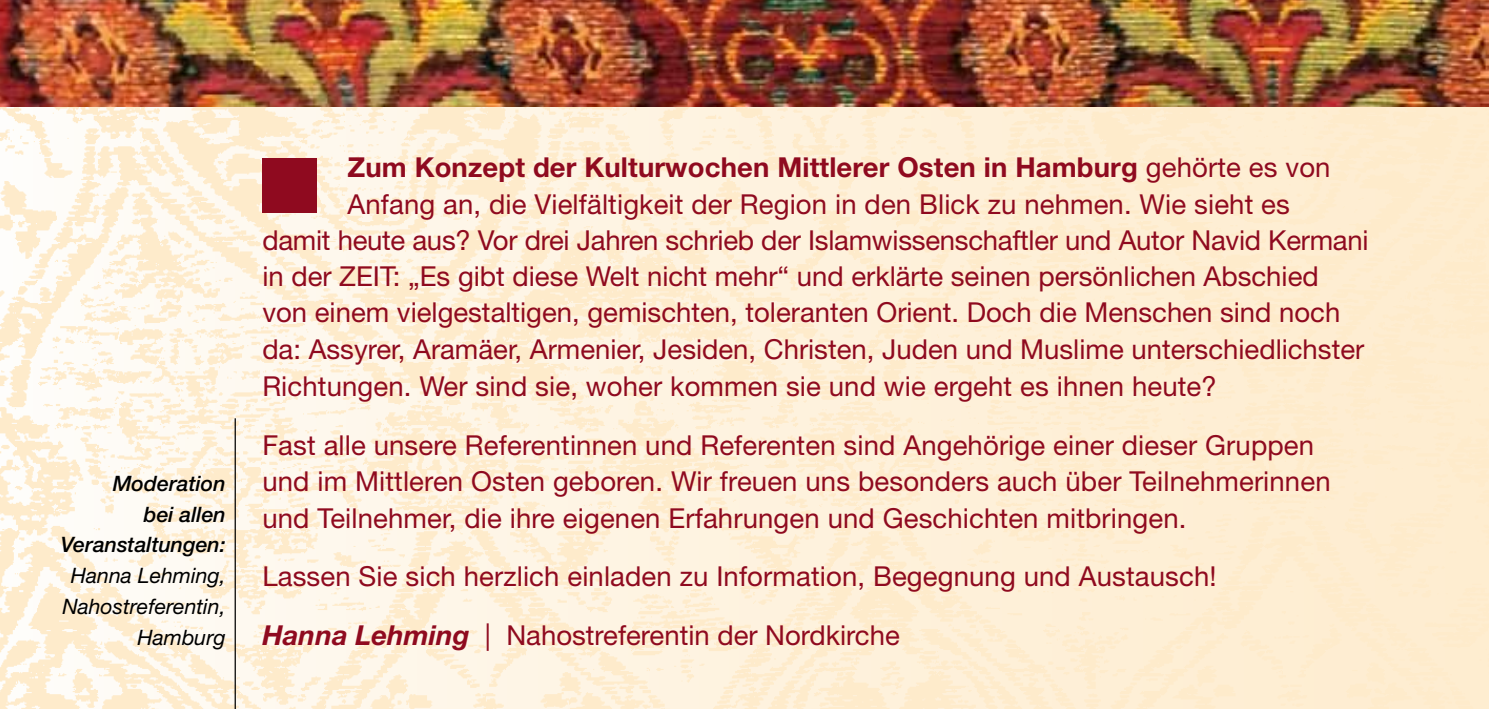
<style>
.page{position:relative;width:1489px;height:709px;background:#fff}
.page>*{position:absolute;margin:0;border:0;box-sizing:border-box;transform-origin:0 0}
.t1{font:27.5px/36.2px "Helvetica Neue LT Std";letter-spacing:.005em;color:#8f0a1f}
.t2{font:700 27.5px "Helvetica Neue LT Std";letter-spacing:.005em;color:#8f0a1f}
.t3{font:italic 21.25px/30.8px "Helvetica Neue LT Std";color:#000;text-align:right}
.t4{font:italic 500 21.25px/30.8px "Helvetica Neue LT Std";color:#000;text-align:right}
.s1{font-weight:400}
.s2{font-weight:700;font-style:italic}
.s3{font-style:italic}
</style>
<div class="page">
<img style="left:0;top:106px;width:1488px;height:603px">
<img style="left:0;top:0;width:1488px;height:106px">
<div style="left:262px;top:158px;width:55px;height:55px;background:#8f0a1f"></div>
<hr style="left:234px;top:418px;width:2px;height:291px;background:#000">
<p class="t4" style="left:61px;top:468px;width:166px">Moderation<br>bei allen<br>Veranstaltungen:</p>
<p class="t3" style="left:62px;top:560px;width:165px">Hanna Lehming,<br>Nahostreferentin,<br>Hamburg</p>
<p class="t2" style="left:347px;top:151px;width:984px">Zum Konzept der Kulturwochen Mittlerer Osten in Hamburg <span class="s1">gehörte es von</span></p>
<p class="t1" style="left:347px;top:185px;width:944px">Anfang an, die Vielfältigkeit der Region in den Blick zu nehmen. Wie sieht es</p>
<p class="t1" style="left:262px;top:222px;width:1107px">damit heute aus? Vor drei Jahren schrieb der Islamwissenschaftler und Autor Navid Kermani</p>
<p class="t1" style="left:262px;top:258px;width:1057px">in der ZEIT: „Es gibt diese Welt nicht mehr“ und erklärte seinen persönlichen Abschied</p>
<p class="t1" style="left:262px;top:294px;width:1079px">von einem vielgestaltigen, gemischten, toleranten Orient. Doch die Menschen sind noch</p>
<p class="t1" style="left:262px;top:330px;width:1103px">da: Assyrer, Aramäer, Armenier, Jesiden, Christen, Juden und Muslime unterschiedlichster</p>
<p class="t1" style="left:262px;top:368px;width:956px">Richtungen. Wer sind sie, woher kommen sie und wie ergeht es ihnen heute?</p>
<p class="t1" style="left:262px;top:427px;width:1069px">Fast alle unsere Referentinnen und Referenten sind Angehörige einer dieser Gruppen und im Mittleren Osten geboren. Wir freuen uns besonders auch über Teilnehmerinnen und Teilnehmer, die ihre eigenen Erfahrungen und Geschichten mitbringen.</p>
<p class="t1" style="left:262px;top:546px;width:955px;line-height:58.8px">Lassen Sie sich herzlich einladen zu Information, Begegnung und Austausch!<br><span class="s2">Hanna Lehming</span> <span class="s3">|</span> Nahostreferentin der Nordkirche</p>
</div>
